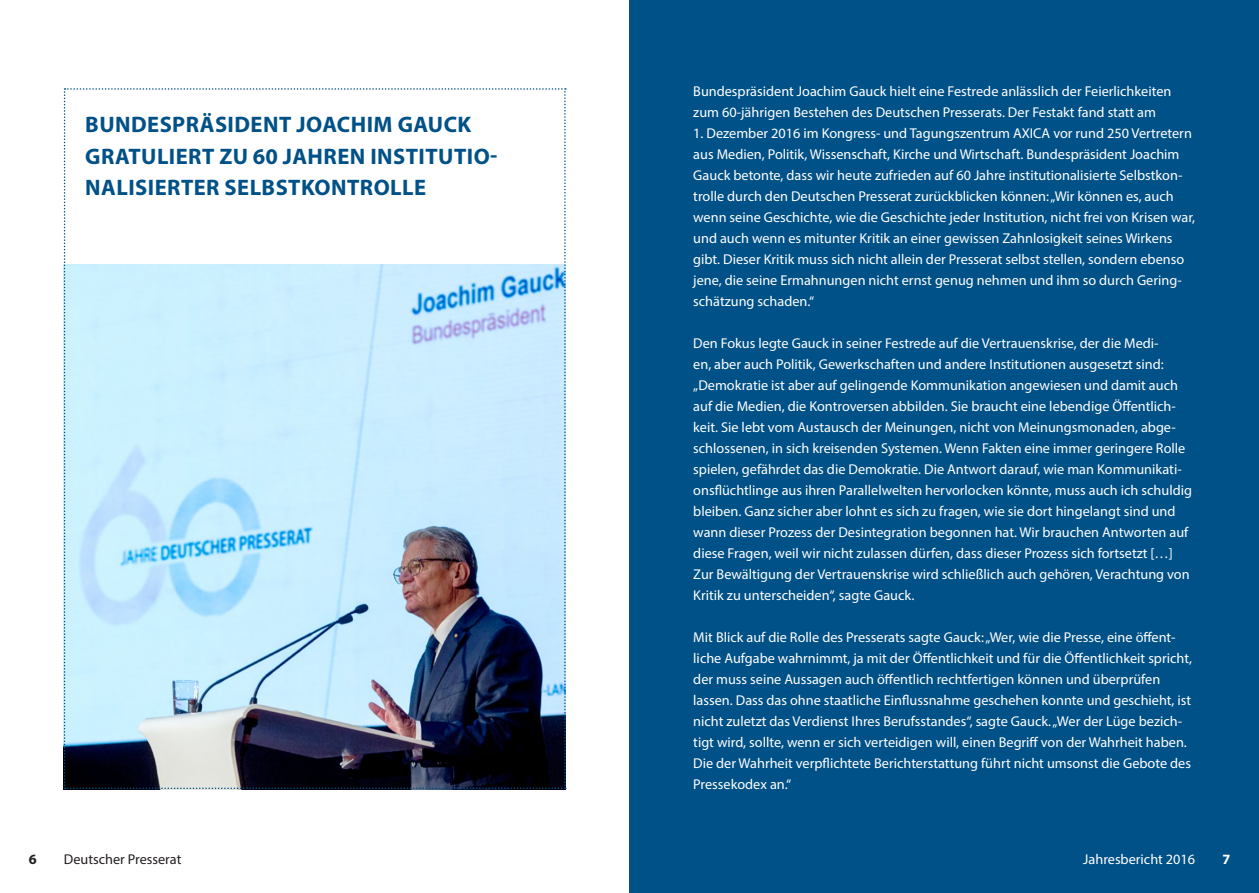
<style>
.page{position:relative;width:1259px;height:893px;background:#fff}
.page>*{position:absolute;margin:0;border:0;box-sizing:border-box;transform-origin:0 0}
.t1{font:700 22.5px/31.5px "Myriad Pro";letter-spacing:.02em;color:#005187}
.t2{font:14.25px/21px "Myriad Pro";color:#fff}
.t3{font:14.25px "Myriad Pro";color:#231f20}
.t4{font:700 14.25px "Myriad Pro";color:#231f20}
.t5{font:700 14.25px "Myriad Pro";color:#fff}
</style>
<div class="page">
<div style="left:629px;top:0;width:630px;height:893px;background:#005187"></div>
<svg style="left:64px;top:88px;width:502px;height:701px"></svg>
<h1 class="t1" style="left:85px;top:108px;width:414px">BUNDESPRÄSIDENT JOACHIM GAUCK<br>GRATULIERT ZU 60 JAHREN INSTITUTIO-<br>NALISIERTER SELBSTKONTROLLE</h1>
<p class="t2" style="left:693px;top:80px;width:479px">Bundespräsident Joachim Gauck hielt eine Festrede anlässlich der Feierlichkeiten zum 60-jährigen Bestehen des Deutschen Presserats. Der Festakt fand statt am</p>
<p class="t2" style="left:693px;top:123px;width:503px">1. Dezember 2016 im Kongress- und Tagungszentrum AXICA vor rund 250 Vertretern aus Medien, Politik, Wissenschaft, Kirche und Wirtschaft. Bundespräsident Joachim Gauck betonte, dass wir heute zufrieden auf 60 Jahre institutionalisierte Selbstkon&shy;trolle durch den Deutschen Presserat zurückblicken können: „Wir können es, auch wenn seine Geschichte, wie die Geschichte jeder Institution, nicht frei von Krisen war, und auch wenn es mitunter Kritik an einer gewissen Zahnlosigkeit seines Wirkens gibt. Dieser Kritik muss sich nicht allein der Presserat selbst stellen, sondern ebenso jene, die seine Ermahnungen nicht ernst genug nehmen und ihm so durch Gering&shy;schätzung schaden.“</p>
<p class="t2" style="left:693px;top:333px;width:500px">Den Fokus legte Gauck in seiner Festrede auf die Vertrauenskrise, der die Medi-<br>en, aber auch Politik, Gewerkschaften und andere Institutionen ausgesetzt sind: „Demokratie ist aber auf gelingende Kommunikation angewiesen und damit auch auf die Medien, die Kontroversen abbilden. Sie braucht eine lebendige Öffentlich&shy;keit. Sie lebt vom Austausch der Meinungen, nicht von Meinungsmonaden, abge&shy;schlossenen, in sich kreisenden Systemen. Wenn Fakten eine immer geringere Rolle spielen, gefährdet das die Demokratie. Die Antwort darauf, wie man Kommunikati&shy;onsflüchtlinge aus ihren Parallelwelten hervorlocken könnte, muss auch ich schuldig bleiben. Ganz sicher aber lohnt es sich zu fragen, wie sie dort hingelangt sind und wann dieser Prozess der Desintegration begonnen hat. Wir brauchen Antworten auf diese Fragen, weil wir nicht zulassen dürfen, dass dieser Prozess sich fortsetzt […] Zur Bewältigung der Vertrauenskrise wird schließlich auch gehören, Verachtung von Kritik zu unterscheiden“, sagte Gauck.</p>
<p class="t2" style="left:693px;top:627px;width:500px">Mit Blick auf die Rolle des Presserats sagte Gauck: „Wer, wie die Presse, eine öffent&shy;liche Aufgabe wahrnimmt, ja mit der Öffentlichkeit und für die Öffentlichkeit spricht, der muss seine Aussagen auch öffentlich rechtfertigen können und überprüfen lassen. Dass das ohne staatliche Einflussnahme geschehen konnte und geschieht, ist nicht zuletzt das Verdienst Ihres Berufsstandes“, sagte Gauck. „Wer der Lüge bezich&shy;tigt wird, sollte, wenn er sich verteidigen will, einen Begriff von der Wahrheit haben.<br>Die der Wahrheit verpflichtete Berichterstattung führt nicht umsonst die Gebote des Pressekodex an.“</p>
<p class="t4" style="left:29px;top:850px;width:9px">6</p>
<p class="t3" style="left:64px;top:851px;width:119px">Deutscher Presserat</p>
<p class="t2" style="left:1083px;top:849px;width:113px">Jahresbericht 2016</p>
<p class="t5" style="left:1222px;top:850px;width:9px">7</p>
</div>
